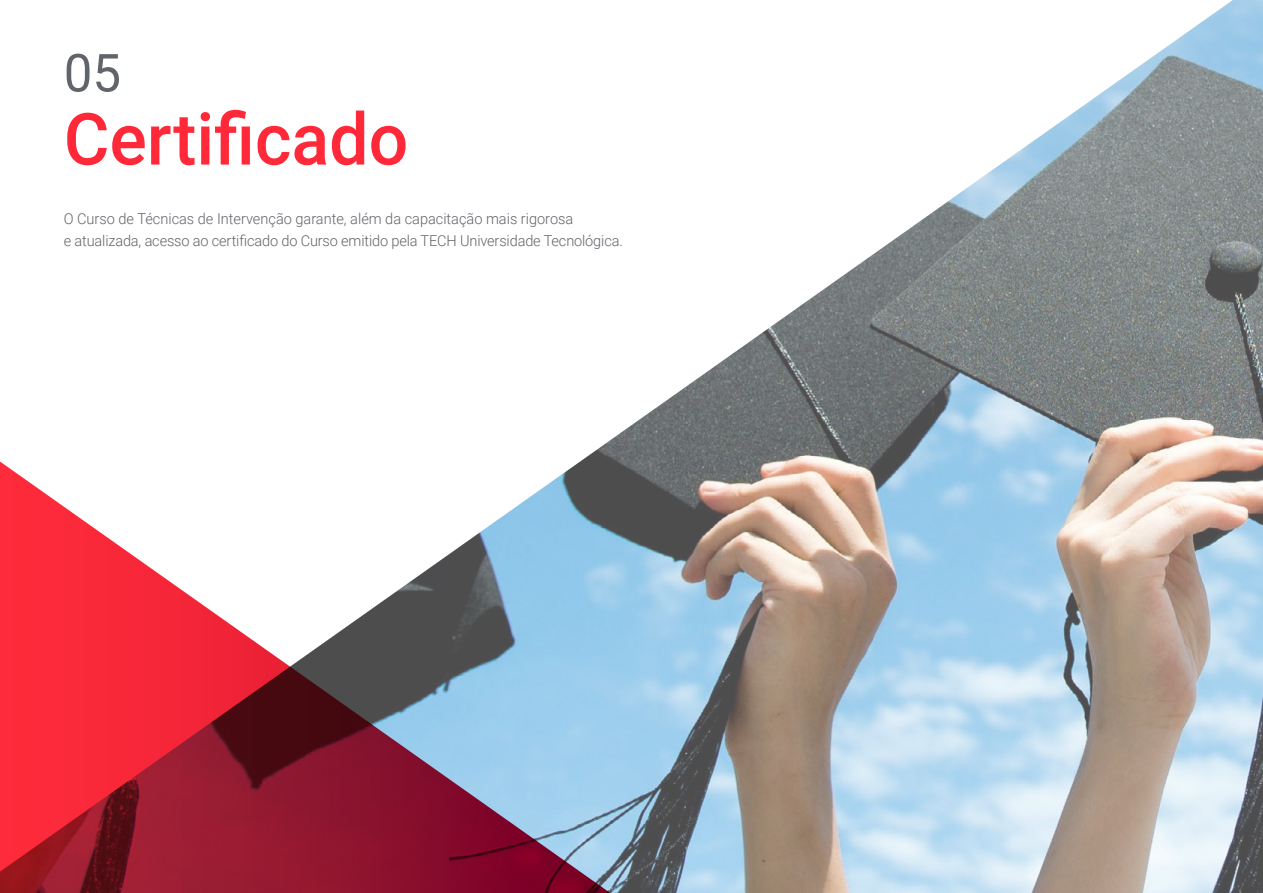
<style>
.page{position:relative;width:1263px;height:893px;background:#fff}
.page>*{position:absolute;margin:0;border:0;box-sizing:border-box;transform-origin:0 0}
.t1{font:500 72px "Roboto";color:#ff293a}
.t2{font:52.5px "Roboto";color:#61646a}
.t3{font:300 15px/22.5px "Roboto";letter-spacing:-.01em;color:#61646a}
</style>
<div class="page">
<img style="left:602px;top:0;width:661px;height:893px">
<svg style="left:0;top:446px;width:640px;height:447px"></svg>
<h2 class="t2" style="left:64px;top:36px;width:59px">05</h2>
<h1 class="t1" style="left:64px;top:89px;width:346px">Certificado</h1>
<p class="t3" style="left:64px;top:207px;width:560px">O Curso de Técnicas de Intervenção garante, além da capacitação mais rigorosa<br>e atualizada, acesso ao certificado do Curso emitido pela TECH Universidade Tecnológica.</p>
</div>
